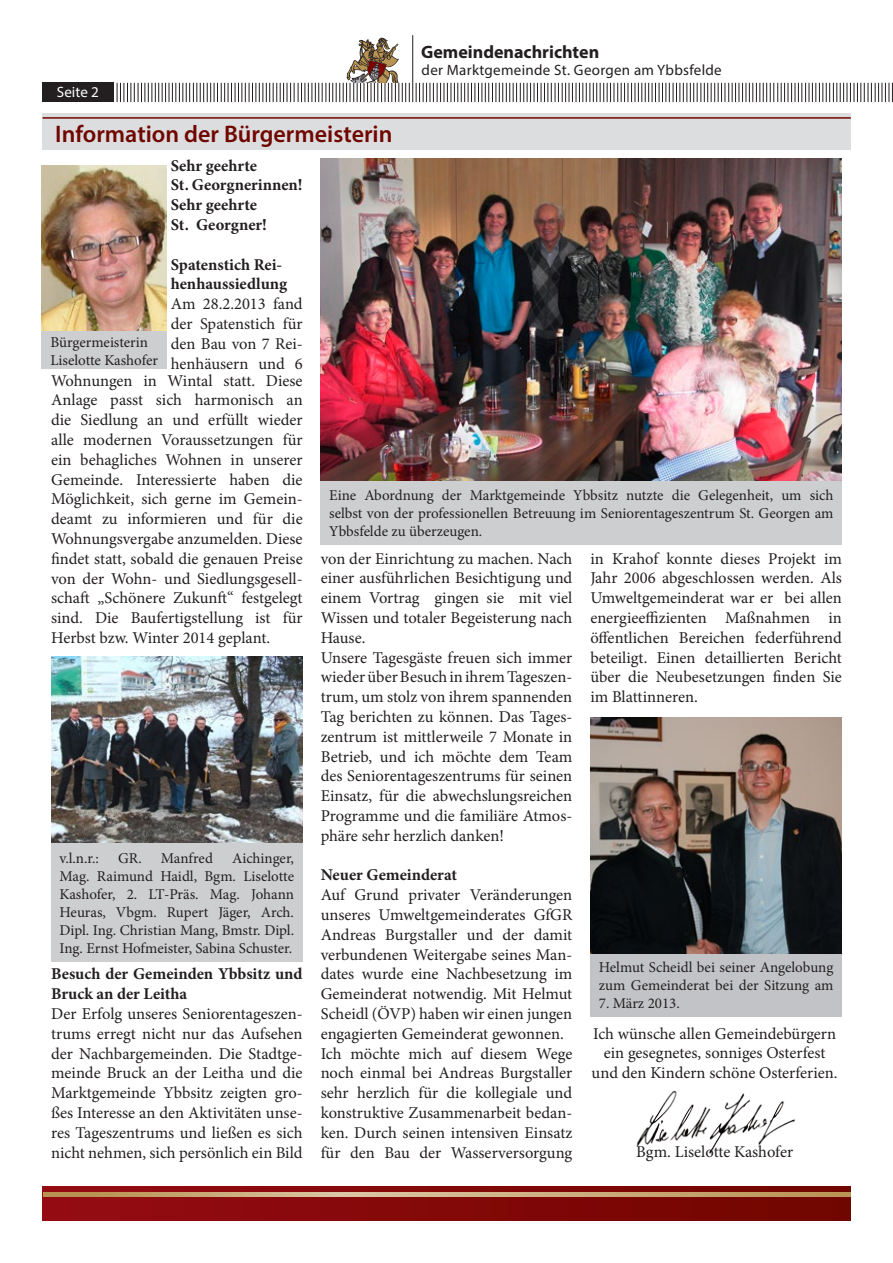
<style>
.page{position:relative;width:893px;height:1263px;background:#fff}
.page>*{position:absolute;margin:0;border:0;box-sizing:border-box;transform-origin:0 0}
.t1{font:600 24px "Myriad Pro";color:#700600}
.t2{font:700 18px "Myriad Pro";color:#231f20}
.t3{font:16.5px/19.8px "Minion Pro";color:#231f20;text-align:justify}
.t4{font:700 16.5px/19.8px "Minion Pro";color:#231f20}
.t5{font:15px/18px "Minion Pro";color:#231f20}
.t6{font:15px "Myriad Pro";letter-spacing:.02em;color:#231f20}
.t7{font:15px "Myriad Pro";color:#fff}
</style>
<div class="page">
<hr style="left:412px;top:35px;width:1px;height:67px;background:#231f20">
<svg style="left:416px;top:83px;width:477px;height:19px"></svg>
<div style="left:43px;top:83px;width:71px;height:19px;background:#231f20"></div>
<svg style="left:117px;top:37px;width:293px;height:65px"></svg>
<svg style="left:43px;top:1186px;width:808px;height:34px;background:#850d0c"></svg>
<svg style="left:44px;top:1192px;width:807px;height:4px;background:#c9aa78"></svg>
<div style="left:43px;top:113px;width:808px;height:37px;background:#dcdddf"></div>
<hr style="left:43px;top:117px;width:808px;height:2px;background:#700600">
<img style="left:42px;top:166px;width:125px;height:165px">
<div style="left:42px;top:331px;width:125px;height:38px;background:#cdced0"></div>
<div style="left:51px;top:843px;width:252px;height:119px;background:#cdced0"></div>
<div style="left:321px;top:481px;width:521px;height:64px;background:#cdced0"></div>
<img style="left:51px;top:657px;width:252px;height:186px">
<img style="left:321px;top:159px;width:521px;height:322px">
<img style="left:636px;top:1090px;width:159px;height:63px">
<div style="left:590px;top:953px;width:252px;height:64px;background:#c2c3c6"></div>
<img style="left:590px;top:717px;width:252px;height:236px">
<p class="t2" style="left:421px;top:40px;width:180px">Gemeindenachrichten</p>
<p class="t7" style="left:57px;top:83px;width:43px">Seite 2</p>
<h1 class="t1" style="left:55px;top:119px;width:339px">Information der Bürgermeisterin</h1>
<p class="t5" style="left:50px;top:333px;width:109px">Bürgermeisterin<br>Liselotte Kashofer</p>
<p class="t4" style="left:171px;top:155px;width:133px">Sehr geehrte<br>St. Georgnerinnen!<br>Sehr geehrte<br>St. Georgner!</p>
<p class="t4" style="left:171px;top:254px;width:118px">Spatenstich Rei&shy;henhaussiedlung</p>
<p class="t3" style="left:171px;top:294px;width:133px">Am 28.2.2013 fand der Spatenstich für den Bau von 7 Rei&shy;henhäusern und 6</p>
<p class="t6" style="left:422px;top:61px;width:302px">der Marktgemeinde St. Georgen am Ybbsfelde</p>
<p class="t3" style="left:51px;top:370px;width:253px">Wohnungen in Wintal statt. Diese Anlage passt sich harmonisch an die Siedlung an und erfüllt wieder alle modernen Voraussetzungen für ein behagliches Wohnen in unserer Gemeinde. Interessierte haben die Möglichkeit, sich gerne im Gemein&shy;deamt zu informieren und für die Wohnungsvergabe anzumelden. Diese findet statt, sobald die genauen Preise von der Wohn- und Siedlungsgesell&shy;schaft „Schönere Zukunft“ festgelegt sind. Die Baufertigstellung ist für Herbst bzw. Winter 2014 geplant.</p>
<p class="t5" style="left:60px;top:849px;width:41px">v.l.n.r.:</p>
<p class="t5" style="left:118px;top:849px;width:96px">GR. Manfred</p>
<p class="t5" style="left:60px;top:849px;width:236px;text-align:justify;text-indent:172px">Aichinger, Mag. Raimund Haidl, Bgm. Liselotte Kashofer, 2. LT-Präs. Mag. Johann Heuras, Vbgm. Rupert Jäger, Arch.<br>Dipl. Ing. Christian Mang, Bmstr. Dipl.<br>Ing. Ernst Hofmeister, Sabina Schuster.</p>
<p class="t4" style="left:51px;top:964px;width:253px">Besuch der Gemeinden Ybbsitz und<br>Bruck an der Leitha</p>
<p class="t3" style="left:51px;top:1004px;width:253px">Der Erfolg unseres Seniorentageszen&shy;trums erregt nicht nur das Aufsehen der Nachbargemeinden. Die Stadtge&shy;meinde Bruck an der Leitha und die Marktgemeinde Ybbsitz zeigten gro&shy;ßes Interesse an den Aktivitäten unse&shy;res Tageszentrums und ließen es sich nicht nehmen, sich persönlich ein Bild</p>
<p class="t5" style="left:329px;top:486px;width:506px;text-align:justify">Eine Abordnung der Marktgemeinde Ybbsitz nutzte die Gelegenheit, um sich selbst von der professionellen Betreuung im Seniorentageszentrum St. Georgen am Ybbsfelde zu überzeugen.</p>
<p class="t3" style="left:321px;top:548px;width:253px;text-align:left">von der Einrichtung zu machen. Nach einer ausführlichen Besichtigung und einem Vortrag gingen sie mit viel Wissen und totaler Begeisterung nach Hause.<br>Unsere Tagesgäste freuen sich immer wieder über Besuch in ihrem Tageszen&shy;trum, um stolz von ihrem spannenden Tag berichten zu können. Das Tages&shy;zentrum ist mittlerweile 7 Monate in Betrieb, und ich möchte dem Team des Seniorentageszentrums für seinen Einsatz, für die abwechslungsreichen Programme und die familiäre Atmos&shy;phäre sehr herzlich danken!</p>
<p class="t4" style="left:321px;top:865px;width:138px">Neuer Gemeinderat</p>
<p class="t3" style="left:321px;top:885px;width:253px;text-align:left">Auf Grund privater Veränderungen unseres Umweltgemeinderates GfGR Andreas Burgstaller und der damit verbundenen Weitergabe seines Man&shy;dates wurde eine Nachbesetzung im Gemeinderat notwendig. Mit Helmut Scheidl (ÖVP) haben wir einen jungen engagierten Gemeinderat gewonnen.<br>Ich möchte mich auf diesem Wege noch einmal bei Andreas Burgstaller sehr herzlich für die kollegiale und konstruktive Zusammenarbeit bedan&shy;ken. Durch seinen intensiven Einsatz für den Bau der Wasserversorgung</p>
<p class="t3" style="left:590px;top:548px;width:253px">in Krahof konnte dieses Projekt im Jahr 2006 abgeschlossen werden. Als Umweltgemeinderat war er bei allen energieeffizienten Maßnahmen in öffentlichen Bereichen federführend beteiligt. Einen detaillierten Bericht über die Neubesetzungen finden Sie im Blattinneren.</p>
<p class="t5" style="left:599px;top:959px;width:236px">Helmut Scheidl bei seiner Angelobung zum Gemeinderat bei der Sitzung am</p>
<p class="t5" style="left:599px;top:995px;width:83px">7. März 2013.</p>
<p class="t3" style="left:592px;top:1023px;width:248px;text-align:center">Ich wünsche allen Gemeindebürgern ein gesegnetes, sonniges Osterfest und den Kindern schöne Osterferien.</p>
<p class="t3" style="left:636px;top:1142px;width:158px">Bgm. Liselotte Kashofer</p>
</div>
